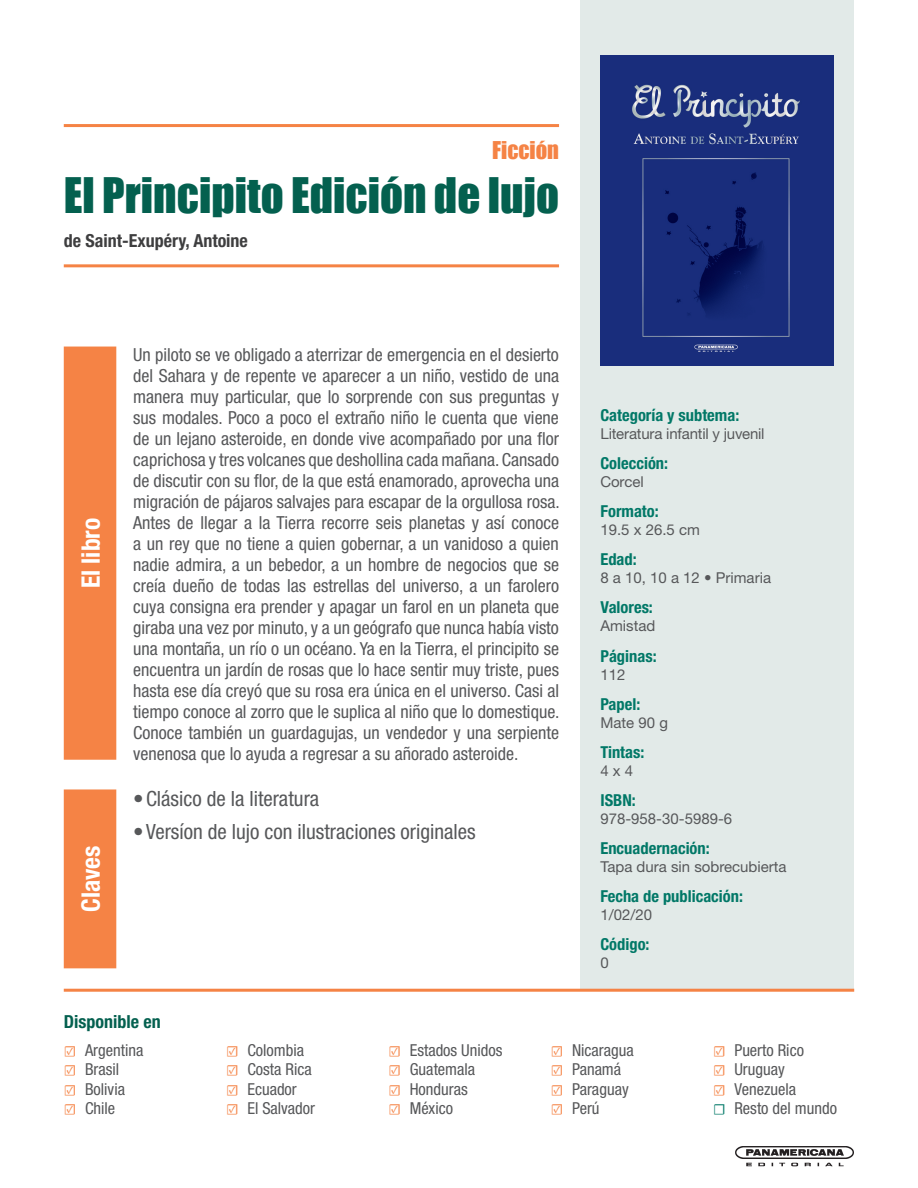
<style>
.page{position:relative;width:918px;height:1188px;background:#fff}
.page>*{position:absolute;margin:0;border:0;box-sizing:border-box;transform-origin:0 0}
.t1{font:45px "Impact";color:#04604f}
.t2{font:700 condensed 25.5px "Helvetica Neue";color:#fff}
.t3{font:22.5px "Impact";color:#f58345}
.t4{font:condensed 21px "Helvetica Neue";color:#57585a}
.t5{font:condensed 18px/21px "Helvetica Neue";color:#57585a;text-align:justify}
.t6{font:700 condensed 18px "Helvetica Neue";color:#3e3e3f}
.t7{font:700 condensed 18px "Helvetica Neue";color:#04604f}
.t8{font:condensed 16.5px/19.5px "Helvetica Neue";color:#57585a}
.t9{font:700 condensed 16.5px "Helvetica Neue";color:#017867}
.t10{font:15px "Helvetica Neue";color:#57585a}
.s1{font-family:"Minion Pro";font-stretch:normal;font-size:15px;color:#f58345}
.s2{font-family:"Minion Pro";font-stretch:normal;font-size:15px;color:#017867}
</style>
<div class="page">
<div style="left:580px;top:0;width:274px;height:990px;background:#e2eae8"></div>
<img style="left:601px;top:55px;width:233px;height:311px">
<img style="left:735px;top:1146px;width:119px;height:21px">
<hr style="left:64px;top:124px;width:495px;height:3px;background:#f58345">
<hr style="left:64px;top:264px;width:495px;height:3px;background:#f58345">
<hr style="left:64px;top:989px;width:790px;height:3px;background:#f58345">
<div style="left:64px;top:347px;width:52px;height:621px;background:#f58345"></div>
<p class="t3" style="left:492px;top:136px;width:68px">Ficción</p>
<h1 class="t1" style="left:64px;top:168px;width:497px">El Principito Edición de lujo</h1>
<p class="t6" style="left:64px;top:229px;width:186px">de Saint-Exupéry, Antoine</p>
<h2 class="t2" style="left:75px;top:588px;width:72px;rotate:-90deg">El libro</h2>
<h2 class="t2" style="left:75px;top:912px;width:68px;rotate:-90deg">Claves</h2>
<p class="t5" style="left:133px;top:344px;width:428px">Un piloto se ve obligado a aterrizar de emergencia en el desierto del Sahara y de repente ve aparecer a un niño, vestido de una manera muy particular, que lo sorprende con sus preguntas y sus modales. Poco a poco el extraño niño le cuenta que viene de un lejano asteroide, en donde vive acompañado por una flor caprichosa y tres volcanes que deshollina cada mañana. Cansado de discutir con su flor, de la que está enamorado, aprovecha una migración de pájaros salvajes para escapar de la orgullosa rosa.<br>Antes de llegar a la Tierra recorre seis planetas y así conoce a un rey que no tiene a quien gobernar, a un vanidoso a quien nadie admira, a un bebedor, a un hombre de negocios que se creía dueño de todas las estrellas del universo, a un farolero cuya consigna era prender y apagar un farol en un planeta que giraba una vez por minuto, y a un geógrafo que nunca había visto una montaña, un río o un océano. Ya en la Tierra, el principito se encuentra un jardín de rosas que lo hace sentir muy triste, pues hasta ese día creyó que su rosa era única en el universo. Casi al tiempo conoce al zorro que le suplica al niño que lo domestique.<br>Conoce también un guardagujas, un vendedor y una serpiente venenosa que lo ayuda a regresar a su añorado asteroide.</p>
<p class="t4" style="left:133px;top:786px;width:187px">•Clásico de la literatura</p>
<p class="t4" style="left:133px;top:819px;width:344px">•Versíon de lujo con ilustraciones originales</p>
<p class="t9" style="left:600px;top:405px;width:140px">Categoría y subtema:</p>
<p class="t10" style="left:600px;top:425px;width:166px">Literatura infantil y juvenil</p>
<p class="t9" style="left:600px;top:453px;width:69px">Colección:</p>
<p class="t10" style="left:600px;top:473px;width:45px">Corcel</p>
<p class="t9" style="left:600px;top:501px;width:60px">Formato:</p>
<p class="t10" style="left:600px;top:521px;width:101px">19.5 x 26.5 cm</p>
<p class="t9" style="left:600px;top:549px;width:38px">Edad:</p>
<p class="t10" style="left:600px;top:569px;width:172px">8 a 10, 10 a 12 • Primaria</p>
<p class="t9" style="left:600px;top:598px;width:54px">Valores:</p>
<p class="t10" style="left:600px;top:617px;width:57px">Amistad</p>
<p class="t9" style="left:600px;top:646px;width:58px">Páginas:</p>
<p class="t10" style="left:600px;top:665px;width:27px">112</p>
<p class="t9" style="left:600px;top:694px;width:41px">Papel:</p>
<p class="t10" style="left:600px;top:713px;width:69px">Mate 90 g</p>
<p class="t9" style="left:600px;top:742px;width:45px">Tintas:</p>
<p class="t10" style="left:600px;top:762px;width:34px">4 x 4</p>
<p class="t9" style="left:600px;top:790px;width:37px">ISBN:</p>
<p class="t10" style="left:600px;top:810px;width:133px">978-958-30-5989-6</p>
<p class="t9" style="left:600px;top:838px;width:111px">Encuadernación:</p>
<p class="t10" style="left:600px;top:858px;width:188px">Tapa dura sin sobrecubierta</p>
<p class="t9" style="left:600px;top:886px;width:144px">Fecha de publicación:</p>
<p class="t10" style="left:600px;top:906px;width:53px">1/02/20</p>
<p class="t9" style="left:600px;top:935px;width:51px">Código:</p>
<p class="t10" style="left:600px;top:954px;width:10px">0</p>
<p class="t7" style="left:64px;top:1011px;width:98px">Disponible en</p>
<p class="t8" style="left:64px;top:1040px;width:81px"><span class="s1">☑</span> Argentina</p>
<p class="t8" style="left:64px;top:1060px;width:57px"><span class="s1">☑</span> Brasil</p>
<p class="t8" style="left:64px;top:1079px;width:63px"><span class="s1">☑</span> Bolivia</p>
<p class="t8" style="left:64px;top:1099px;width:53px"><span class="s1">☑</span> Chile</p>
<p class="t8" style="left:226px;top:1040px;width:80px"><span class="s1">☑</span> Colombia</p>
<p class="t8" style="left:226px;top:1060px;width:87px"><span class="s1">☑</span> Costa Rica</p>
<p class="t8" style="left:226px;top:1079px;width:72px"><span class="s1">☑</span> Ecuador</p>
<p class="t8" style="left:226px;top:1099px;width:91px"><span class="s1">☑</span> El Salvador</p>
<p class="t8" style="left:388px;top:1040px;width:116px"><span class="s1">☑</span> Estados Unidos</p>
<p class="t8" style="left:388px;top:1060px;width:88px"><span class="s1">☑</span> Guatemala</p>
<p class="t8" style="left:388px;top:1079px;width:81px"><span class="s1">☑</span> Honduras</p>
<p class="t8" style="left:388px;top:1099px;width:66px"><span class="s1">☑</span> México</p>
<p class="t8" style="left:551px;top:1040px;width:85px"><span class="s1">☑</span> Nicaragua</p>
<p class="t8" style="left:551px;top:1060px;width:72px"><span class="s1">☑</span> Panamá</p>
<p class="t8" style="left:551px;top:1079px;width:79px"><span class="s1">☑</span> Paraguay</p>
<p class="t8" style="left:551px;top:1099px;width:50px"><span class="s1">☑</span> Perú</p>
<p class="t8" style="left:713px;top:1040px;width:92px"><span class="s1">☑</span> Puerto Rico</p>
<p class="t8" style="left:713px;top:1060px;width:73px"><span class="s1">☑</span> Uruguay</p>
<p class="t8" style="left:713px;top:1079px;width:125px"><span class="s1">☑</span> Venezuela<br><span class="s2">☐</span> Resto del mundo</p>
</div>
